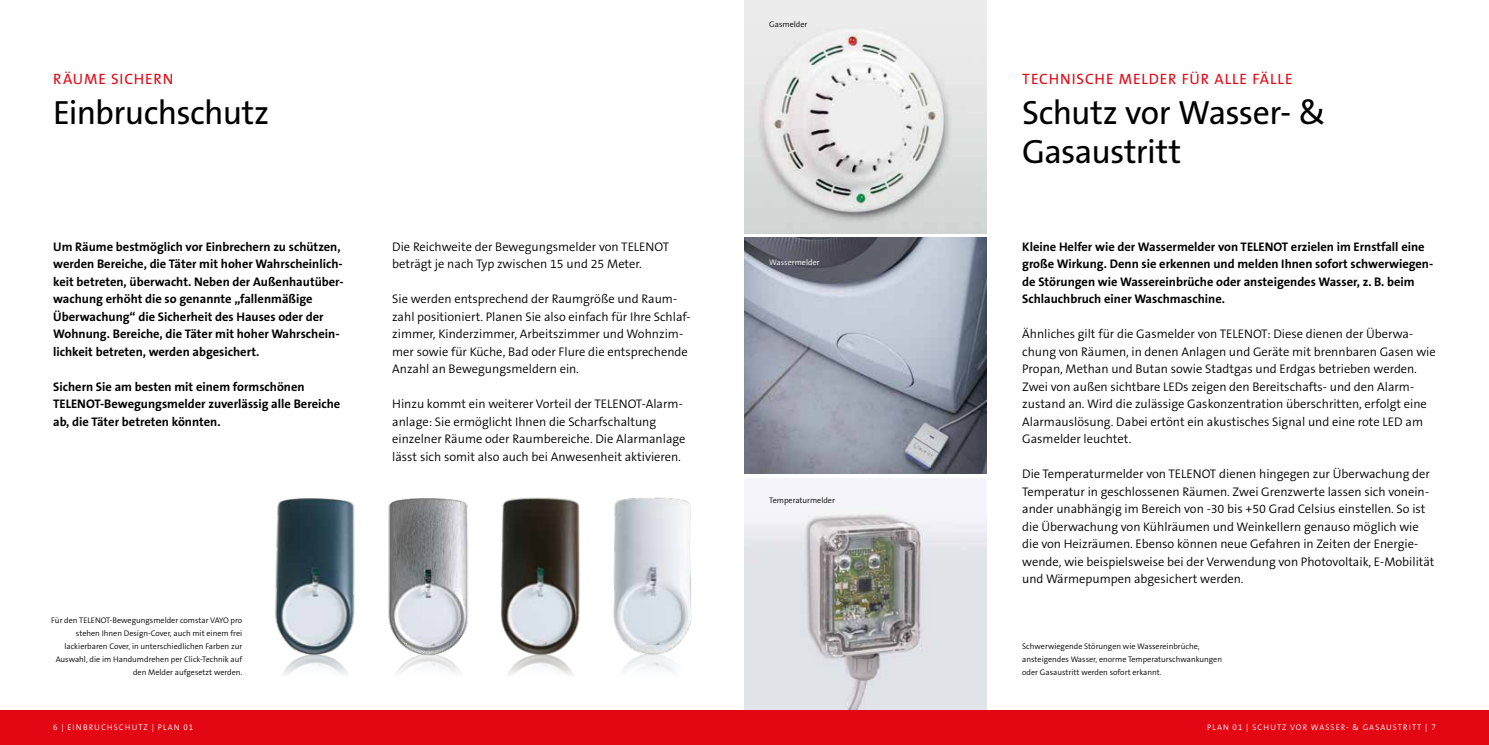
<style>
.page{position:relative;width:1489px;height:745px;background:#fff}
.page>*{position:absolute;margin:0;border:0;box-sizing:border-box;transform-origin:0 0}
.t1{font:33.75px/39.4px "The Sans B Plus W5 Plain";letter-spacing:-.02em;color:#000}
.t2{font:15px "The Sans B Plus W5 Plain";letter-spacing:.06em;color:#e30613}
.t3{font:300 12.5px/17.5px "The Sans B Plus W4";color:#000}
.t4{font:700 12.5px/17.5px "The Sans B Plus W7";color:#000}
.t5{font:300 8.12px/13.1px "The Sans B Plus W4";color:#000;text-align:right}
.t6{font:300 8.12px "The Sans B Plus W4";letter-spacing:.13em;color:#fff}
.t7{font:300 8.12px "The Sans B Plus W4";color:#fff}
</style>
<div class="page">
<img style="left:744px;top:237px;width:242px;height:236px">
<img style="left:744px;top:0;width:242px;height:233px">
<img style="left:613px;top:497px;width:78px;height:140px">
<img style="left:275px;top:498px;width:80px;height:139px">
<img style="left:388px;top:498px;width:80px;height:145px">
<img style="left:500px;top:497px;width:80px;height:140px">
<img style="left:282px;top:637px;width:66px;height:38px">
<img style="left:396px;top:643px;width:65px;height:31px">
<img style="left:507px;top:637px;width:66px;height:38px">
<img style="left:620px;top:637px;width:64px;height:36px">
<img style="left:744px;top:478px;width:242px;height:232px">
<div style="left:0;top:710px;width:744px;height:34px;background:#e30613"></div>
<div style="left:744px;top:710px;width:744px;height:34px;background:#e30613"></div>
<p class="t2" style="left:53px;top:69px;width:122px">RÄUME SICHERN</p>
<h1 class="t1" style="left:53px;top:92px;width:217px">Einbruchschutz</h1>
<p class="t4" style="left:53px;top:237px;width:292px">Um Räume bestmöglich vor Einbrechern zu schützen, werden Bereiche, die Täter mit hoher Wahrscheinlich&shy;keit betreten, überwacht. Neben der Außenhautüber&shy;wachung erhöht die so genannte „fallenmäßige Überwachung“ die Sicherheit des Hauses oder der Wohnung. Bereiche, die Täter mit hoher Wahrschein&shy;lichkeit betreten, werden abgesichert.</p>
<p class="t4" style="left:53px;top:377px;width:289px">Sichern Sie am besten mit einem formschönen<br>TELENOT-Bewegungsmelder zuverlässig alle Bereiche ab, die Täter betreten könnten.</p>
<p class="t3" style="left:392px;top:237px;width:278px">Die Reichweite der Bewegungsmelder von TELENOT beträgt je nach Typ zwischen 15 und 25 Meter.</p>
<p class="t3" style="left:392px;top:290px;width:300px">Sie werden entsprechend der Raumgröße und Raum&shy;zahl positioniert. Planen Sie also einfach für Ihre Schlaf&shy;zimmer, Kinderzimmer, Arbeitszimmer und Wohnzim&shy;mer sowie für Küche, Bad oder Flure die entsprechende Anzahl an Bewegungsmeldern ein.</p>
<p class="t3" style="left:392px;top:395px;width:295px">Hinzu kommt ein weiterer Vorteil der TELENOT-Alarm&shy;anlage: Sie ermöglicht Ihnen die Scharfschaltung einzelner Räume oder Raumbereiche. Die Alarmanlage lässt sich somit also auch bei Anwesenheit aktivieren.</p>
<p class="t5" style="left:51px;top:613px;width:192px">Für den TELENOT-Bewegungsmelder comstar VAYO pro stehen Ihnen Design-Cover, auch mit einem frei lackierbaren Cover, in unterschiedlichen Farben zur Auswahl, die im Handumdrehen per Click-Technik auf den Melder aufgesetzt werden.</p>
<p class="t5" style="left:769px;top:18px;width:40px">Gasmelder</p>
<p class="t7" style="left:769px;top:257px;width:52px">Wassermelder</p>
<p class="t5" style="left:769px;top:493px;width:67px">Temperaturmelder</p>
<p class="t2" style="left:1022px;top:69px;width:272px">TECHNISCHE MELDER FÜR ALLE FÄLLE</p>
<h1 class="t1" style="left:1022px;top:92px;width:305px">Schutz vor Wasser- &amp;<br>Gasaustritt</h1>
<p class="t4" style="left:1022px;top:237px;width:412px">Kleine Helfer wie der Wassermelder von TELENOT erzielen im Ernstfall eine große Wirkung. Denn sie erkennen und melden Ihnen sofort schwerwiegen&shy;de Störungen wie Wassereinbrüche oder ansteigendes Wasser, z. B. beim Schlauchbruch einer Waschmaschine.</p>
<p class="t3" style="left:1022px;top:325px;width:415px">Ähnliches gilt für die Gasmelder von TELENOT: Diese dienen der Überwa&shy;chung von Räumen, in denen Anlagen und Geräte mit brennbaren Gasen wie Propan, Methan und Butan sowie Stadtgas und Erdgas betrieben werden.<br>Zwei von außen sichtbare LEDs zeigen den Bereitschafts- und den Alarm&shy;zustand an. Wird die zulässige Gaskonzentration überschritten, erfolgt eine Alarmauslösung. Dabei ertönt ein akustisches Signal und eine rote LED am Gasmelder leuchtet.</p>
<p class="t3" style="left:1022px;top:465px;width:414px">Die Temperaturmelder von TELENOT dienen hingegen zur Überwachung der Temperatur in geschlossenen Räumen. Zwei Grenzwerte lassen sich vonein&shy;ander unabhängig im Bereich von -30 bis +50 Grad Celsius einstellen. So ist die Überwachung von Kühlräumen und Weinkellern genauso möglich wie die von Heizräumen. Ebenso können neue Gefahren in Zeiten der Energie&shy;wende, wie beispielsweise bei der Verwendung von Photovoltaik, E-Mobilität und Wärmepumpen abgesichert werden.</p>
<p class="t5" style="left:1022px;top:639px;width:201px;text-align:left">Schwerwiegende Störungen wie Wassereinbrüche, ansteigendes Wasser, enorme Temperaturschwankungen oder Gasaustritt werden sofort erkannt.</p>
<p class="t6" style="left:53px;top:721px;width:142px">6 | EINBRUCHSCHUTZ | PLAN 01</p>
<p class="t6" style="left:1206px;top:721px;width:230px">PLAN 01 | SCHUTZ VOR WASSER- &amp; GASAUSTRITT | 7</p>
</div>
